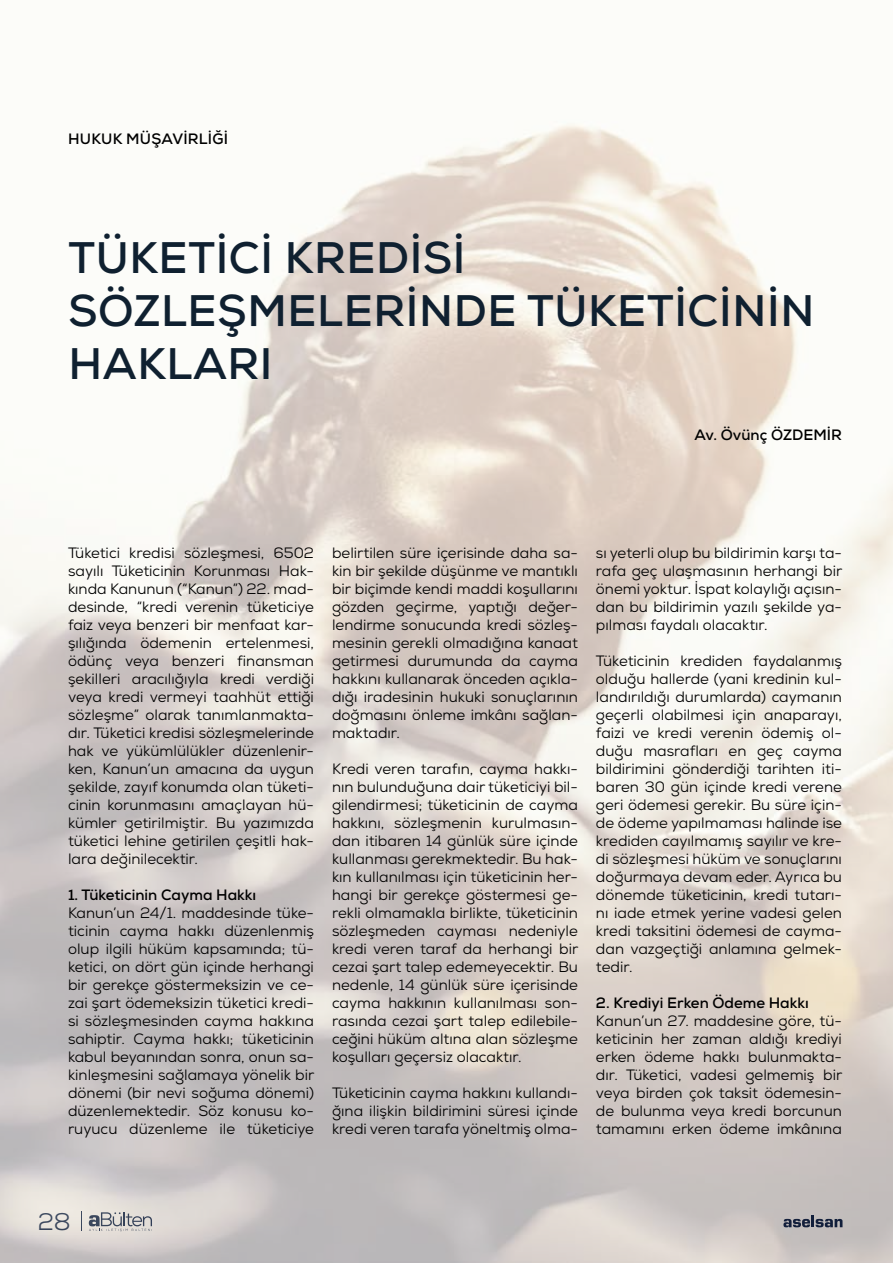
<style>
.page{position:relative;width:893px;height:1263px;background:#fff}
.page>*{position:absolute;margin:0;border:0;box-sizing:border-box;transform-origin:0 0}
.t1{font:700 44.1px/52.9px "Nexa";letter-spacing:.015em;color:#0f2030}
.t2{font:24px "Nexa";color:#041d47}
.t3{font:15px/18px "Nexa";color:#000;text-align:justify}
.t4{font:700 15px "Nexa";color:#000}
</style>
<div class="page">
<img style="left:0;top:123px;width:893px;height:1140px">
<p class="t4" style="left:68px;top:129px;width:159px">HUKUK MÜŞAVI RLIĞI</p>
<h1 class="t1" style="left:68px;top:232px;width:747px">TÜKETİCİ KREDİSİ<br>SÖZLEŞMELERİNDE TÜKETİCİNİN<br>HAKLARI</h1>
<p class="t4" style="left:694px;top:425px;width:149px">Av. Övünç ÖZDEMİR</p>
<p class="t3" style="left:68px;top:544px;width:247px">Tüketici kredisi sözleşmesi, 6502 sayılı Tüketicinin Korunması Hak&shy;kında Kanunun (“Kanun”) 22. mad&shy;desinde, “kredi verenin tüketiciye faiz veya benzeri bir menfaat kar&shy;şılığında ödemenin ertelenmesi, ödünç veya benzeri finansman şekilleri aracılığıyla kredi verdiği veya kredi vermeyi taahhüt ettiği sözleşme” olarak tanımlanmakta&shy;dır. Tüketici kredisi sözleşmelerinde hak ve yükümlülükler düzenlenir&shy;ken, Kanun’un amacına da uygun şekilde, zayıf konumda olan tüketi&shy;cinin korunmasını amaçlayan hü&shy;kümler getirilmiştir. Bu yazımızda tüketici lehine getirilen çeşitli hak&shy;lara değinilecektir.</p>
<p class="t4" style="left:68px;top:885px;width:190px">1. Tüketicinin Cayma Hakkı</p>
<p class="t3" style="left:68px;top:904px;width:248px">Kanun’un 24/1. maddesinde tüke&shy;ticinin cayma hakkı düzenlenmiş olup ilgili hüküm kapsamında; tü&shy;ketici, on dört gün içinde herhangi bir gerekçe göstermeksizin ve ce&shy;zai şart ödemeksizin tüketici kredi&shy;si sözleşmesinden cayma hakkına sahiptir. Cayma hakkı; tüketicinin kabul beyanından sonra, onun sa&shy;kinleşmesini sağlamaya yönelik bir dönemi (bir nevi soğuma dönemi) düzenlemektedir. Söz konusu ko&shy;ruyucu düzenleme ile tüketiciye</p>
<p class="t3" style="left:332px;top:544px;width:247px">belirtilen süre içerisinde daha sa&shy;kin bir şekilde düşünme ve mantıklı bir biçimde kendi maddi koşullarını gözden geçirme, yaptığı değer&shy;lendirme sonucunda kredi sözleş&shy;mesinin gerekli olmadığına kanaat getirmesi durumunda da cayma hakkını kullanarak önceden açıkla&shy;dığı iradesinin hukuki sonuçlarının doğmasını önleme imkânı sağlan&shy;maktadır.</p>
<p class="t3" style="left:332px;top:760px;width:248px">Kredi veren tarafın, cayma hakkı&shy;nın bulunduğuna dair tüketiciyi bil&shy;gilendirmesi; tüketicinin de cayma hakkını, sözleşmenin kurulmasın&shy;dan itibaren 14 günlük süre içinde kullanması gerekmektedir. Bu hak&shy;kın kullanılması için tüketicinin her&shy;hangi bir gerekçe göstermesi ge&shy;rekli olmamakla birlikte, tüketicinin sözleşmeden cayması nedeniyle kredi veren taraf da herhangi bir cezai şart talep edemeyecektir. Bu nedenle, 14 günlük süre içerisinde cayma hakkının kullanılması son&shy;rasında cezai şart talep edilebile&shy;ceğini hüküm altına alan sözleşme koşulları geçersiz olacaktır.</p>
<p class="t3" style="left:332px;top:1084px;width:247px">Tüketicinin cayma hakkını kullandı&shy;ğına ilişkin bildirimini süresi içinde kredi veren tarafa yöneltmiş olma-</p>
<p class="t3" style="left:596px;top:544px;width:248px">sı yeterli olup bu bildirimin karşı ta&shy;rafa geç ulaşmasının herhangi bir önemi yoktur. İspat kolaylığı açısın&shy;dan bu bildirimin yazılı şekilde ya&shy;pılması faydalı olacaktır.</p>
<p class="t3" style="left:596px;top:652px;width:247px">Tüketicinin krediden faydalanmış olduğu hallerde (yani kredinin kul&shy;landırıldığı durumlarda) caymanın geçerli olabilmesi için anaparayı, faizi ve kredi verenin ödemiş ol&shy;duğu masrafları en geç cayma bildirimini gönderdiği tarihten iti&shy;baren 30 gün içinde kredi verene geri ödemesi gerekir. Bu süre için&shy;de ödeme yapılmaması halinde ise krediden cayılmamış sayılır ve kre&shy;di sözleşmesi hüküm ve sonuçlarını doğurmaya devam eder. Ayrıca bu dönemde tüketicinin, kredi tutarı&shy;nı iade etmek yerine vadesi gelen kredi taksitini ödemesi de cayma&shy;dan vazgeçtiği anlamına gelmek&shy;tedir.</p>
<p class="t4" style="left:596px;top:993px;width:214px">2. Krediyi Erken Ödeme Hakkı</p>
<p class="t3" style="left:596px;top:1012px;width:248px">Kanun’un 27. maddesine göre, tü&shy;keticinin her zaman aldığı krediyi erken ödeme hakkı bulunmakta&shy;dır. Tüketici, vadesi gelmemiş bir veya birden çok taksit ödemesin&shy;de bulunma veya kredi borcunun tamamını erken ödeme imkânına</p>
<h2 class="t2" style="left:38px;top:1206px;width:35px">28</h2>
</div>
